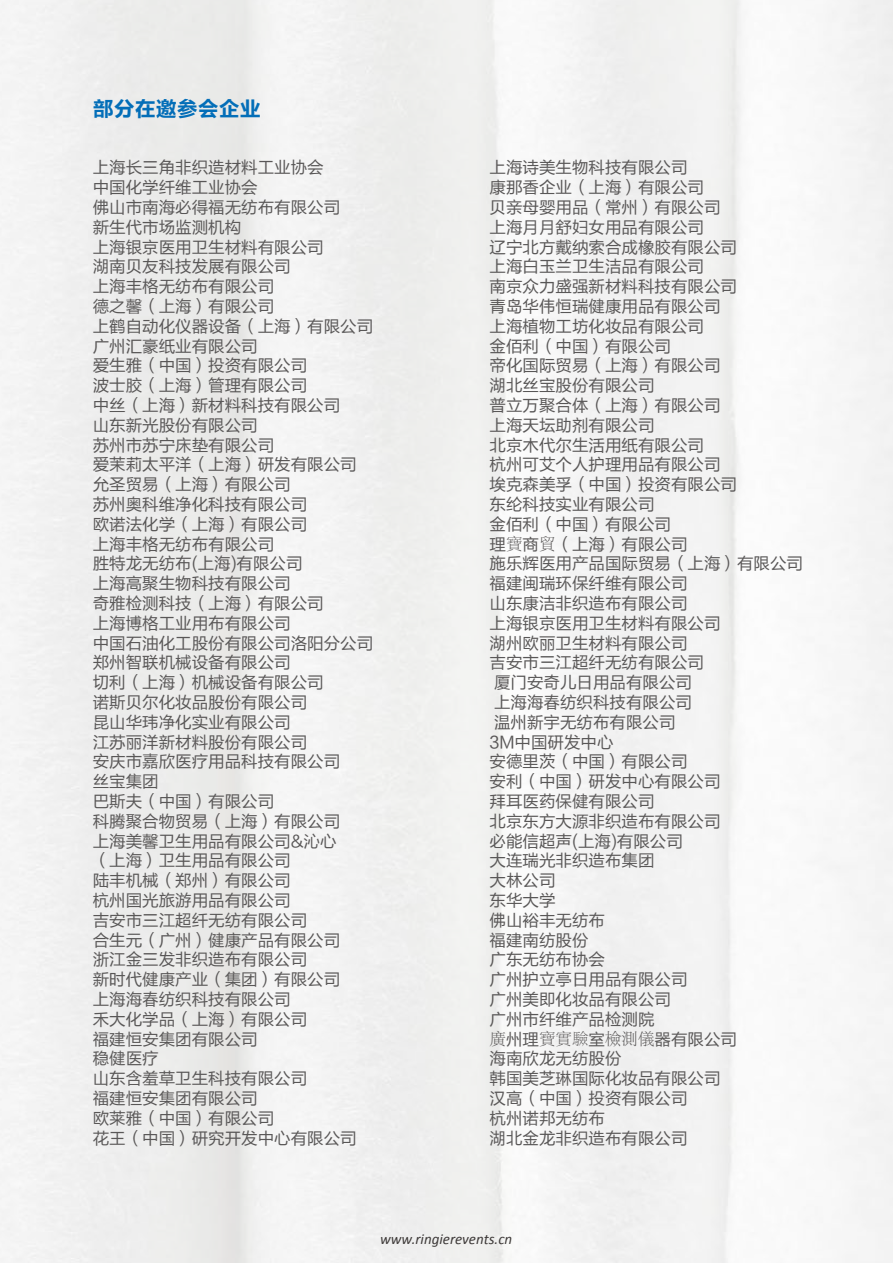
<style>
.page{position:relative;width:893px;height:1263px;background:#fff}
.page>*{position:absolute;margin:0;border:0;box-sizing:border-box;transform-origin:0 0}
.t1{font:21px "FZLTCHJW GB1 0";color:#036eb8}
.t2{font:16.5px/19.8px "FZLTHJW GB1 0";color:#595757}
.t3{font:italic 15px "Calibri";color:#3e3a39}
.s1{font-family:"Adobe Song Std";font-weight:300}
</style>
<div class="page">
<p class="t1" style="left:93px;top:97px;width:170px">部分在邀参会企业</p>
<p class="t2" style="left:93px;top:158px;width:282px">上海长三角非织造材料工业协会<br>中国化学纤维工业协会<br>佛山市南海必得福无纺布有限公司<br>新生代市场监测机构<br>上海银京医用卫生材料有限公司<br>湖南贝友科技发展有限公司<br>上海丰格无纺布有限公司<br>德之馨（上海）有限公司<br>上鹤自动化仪器设备（上海）有限公司广州汇豪纸业有限公司<br>爱生雅（中国）投资有限公司<br>波士胶（上海）管理有限公司<br>中丝（上海）新材料科技有限公司<br>山东新光股份有限公司<br>苏州市苏宁床垫有限公司<br>爱茉莉太平洋（上海）研发有限公司允圣贸易（上海）有限公司<br>苏州奥科维净化科技有限公司<br>欧诺法化学（上海）有限公司<br>上海丰格无纺布有限公司<br>胜特龙无纺布(上海)有限公司<br>上海高聚生物科技有限公司<br>奇雅检测科技（上海）有限公司<br>上海博格工业用布有限公司<br>中国石油化工股份有限公司洛阳分公司郑州智联机械设备有限公司<br>切利（上海）机械设备有限公司<br>诺斯贝尔化妆品股份有限公司<br>昆山华玮净化实业有限公司<br>江苏丽洋新材料股份有限公司<br>安庆市嘉欣医疗用品科技有限公司<br>丝宝集团<br>巴斯夫（中国）有限公司<br>科腾聚合物贸易（上海）有限公司<br>上海美馨卫生用品有限公司&amp;沁心<br>（上海）卫生用品有限公司<br>陆丰机械（郑州）有限公司<br>杭州国光旅游用品有限公司<br>吉安市三江超纤无纺有限公司<br>合生元（广州）健康产品有限公司<br>浙江金三发非织造布有限公司<br>新时代健康产业（集团）有限公司<br>上海海春纺织科技有限公司<br>禾大化学品（上海）有限公司<br>福建恒安集团有限公司<br>稳健医疗<br>山东含羞草卫生科技有限公司<br>福建恒安集团有限公司<br>欧莱雅（中国）有限公司<br>花王（中国）研究开发中心有限公司</p>
<p class="t2" style="left:490px;top:158px;width:315px">上海诗美生物科技有限公司<br>康那香企业（上海）有限公司<br>贝亲母婴用品（常州）有限公司<br>上海月月舒妇女用品有限公司<br>辽宁北方戴纳索合成橡胶有限公司<br>上海白玉兰卫生洁品有限公司<br>南京众力盛强新材料科技有限公司<br>青岛华伟恒瑞健康用品有限公司<br>上海植物工坊化妆品有限公司<br>金佰利（中国）有限公司<br>帝化国际贸易（上海）有限公司<br>湖北丝宝股份有限公司<br>普立万聚合体（上海）有限公司<br>上海天坛助剂有限公司<br>北京木代尔生活用纸有限公司<br>杭州可艾个人护理用品有限公司<br>埃克森美孚（中国）投资有限公司<br>东纶科技实业有限公司<br>金佰利（中国）有限公司<br>理<span class="s1">寶</span>商<span class="s1">貿</span>（上海）有限公司<br>施乐辉医用产品国际贸易（上海）有限公司福建闽瑞环保纤维有限公司<br>山东康洁非织造布有限公司<br>上海银京医用卫生材料有限公司<br>湖州欧丽卫生材料有限公司<br>吉安市三江超纤无纺有限公司<br>厦门安奇儿日用品有限公司<br>上海海春纺织科技有限公司<br>温州新宇无纺布有限公司<br>3M中国研发中心<br>安德里茨（中国）有限公司<br>安利（中国）研发中心有限公司<br>拜耳医药保健有限公司<br>北京东方大源非织造布有限公司<br>必能信超声(上海)有限公司<br>大连瑞光非织造布集团<br>大林公司<br>东华大学<br>佛山裕丰无纺布<br>福建南纺股份<br>广东无纺布协会<br>广州护立亭日用品有限公司<br>广州美即化妆品有限公司<br>广州市纤维产品检测院<br><span class="s1">廣</span>州理<span class="s1">寶實驗</span>室<span class="s1">檢測儀</span>器有限公司<br>海南欣龙无纺股份<br>韩国美芝琳国际化妆品有限公司<br>汉高（中国）投资有限公司<br>杭州诺邦无纺布<br>湖北金龙非织造布有限公司</p>
<p class="t3" style="left:380px;top:1228px;width:134px">www.ringierevents.cn</p>
</div>
